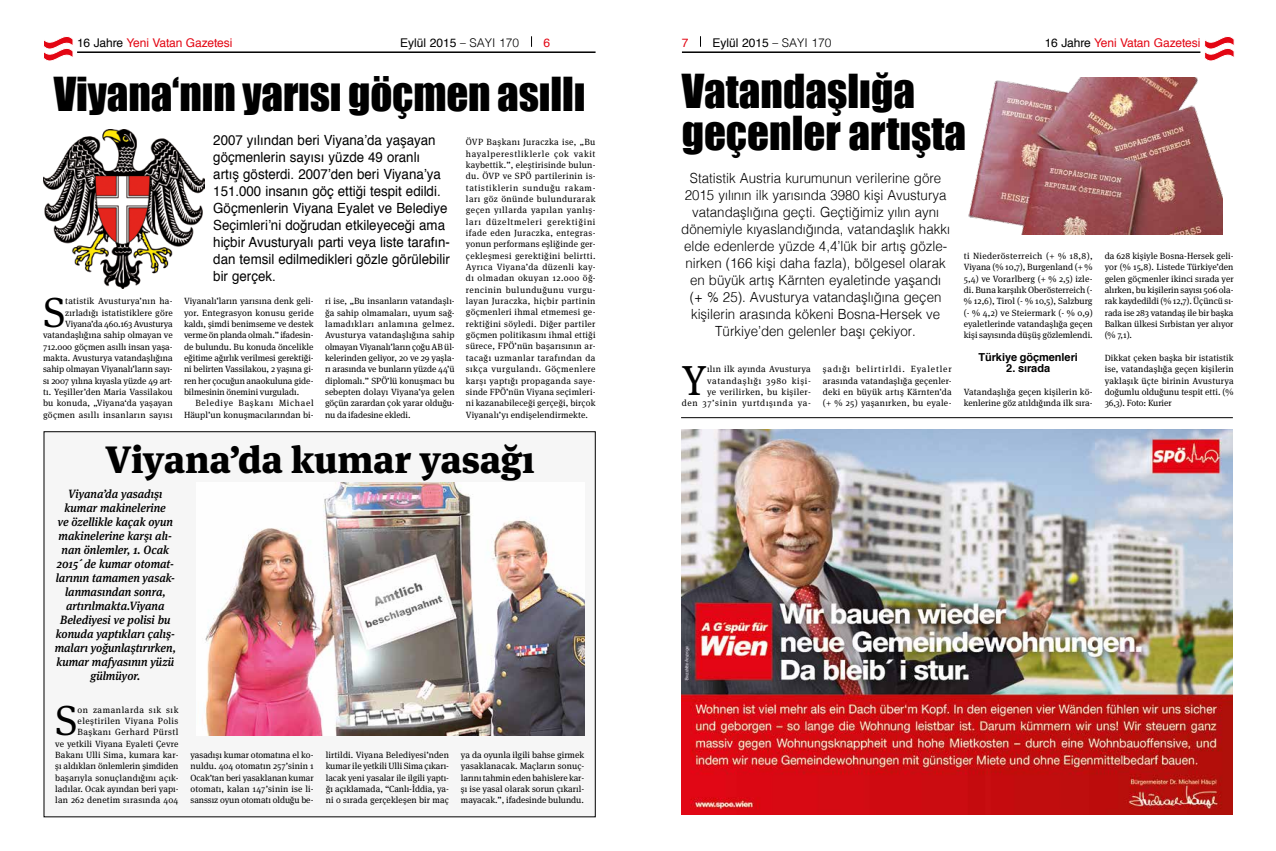
<style>
.page{position:relative;width:1276px;height:851px;background:#fff}
.page>*{position:absolute;margin:0;border:0;box-sizing:border-box;transform-origin:0 0}
.t1{font:43px/42px "Impact";color:#000}
.t2{font:41.9px "Meta Serif Pro";color:#000}
.t3{font:900 38px "Meta Serif Pro";color:#000}
.t4{font:300 14px/17px "Helvetica";color:#000;text-align:center;scale:.95 1}
.t5{font:14px/17px "Helvetica";color:#000;scale:.95 1}
.t6{font:italic 500 12px/14px "Meta Serif Pro";color:#000;text-align:center;scale:.95 1}
.t7{font:12px "Helvetica";letter-spacing:-.01em;color:#e30613}
.t8{font:12px "Helvetica";color:#000}
.t9{font:700 11px "Helvetica";letter-spacing:-.005em;color:#000}
.t10{font:9px/11.3px "Meta Serif Pro";letter-spacing:.005em;color:#000;text-align:justify}
.t11{font:9px/11.3px "Meta Serif Pro";letter-spacing:.04em;color:#000;text-align:right}
.s1{color:#000}
.s2{font-family:"Meta Serif Pro";font-style:italic}
.s3{font-weight:300}
</style>
<div class="page">
<hr style="left:77px;top:51px;width:518px;height:2px;background:#000">
<hr style="left:682px;top:51px;width:518px;height:2px;background:#000">
<svg style="left:43px;top:36px;width:30px;height:25px"></svg>
<svg style="left:1204px;top:36px;width:31px;height:25px"></svg>
<img style="left:681px;top:429px;width:552px;height:385px">
<hr style="left:681px;top:417px;width:552px;height:1px;background:#000">
<img style="left:968px;top:77px;width:254px;height:157px">
<div style="left:43px;top:431px;width:553px;height:386px;background:#f6f6f6"></div>
<img style="left:196px;top:482px;width:388px;height:253px">
<img style="left:44px;top:129px;width:160px;height:159px">
<h3 class="t7" style="left:77px;top:33px;width:157px"><span class="s1">16 Jahre</span> Yeni Vatan Gazetesi</h3>
<h3 class="t8" style="left:400px;top:33px;width:121px">Eylül 2015 <span class="s2">–</span> <span class="s3">SAYI 170</span></h3>
<h3 class="t7" style="left:543px;top:33px;width:8px">6</h3>
<h3 class="t7" style="left:682px;top:33px;width:8px">7</h3>
<h3 class="t8" style="left:712px;top:33px;width:121px">Eylül 2015 <span class="s2">–</span> <span class="s3">SAYI 170</span></h3>
<h3 class="t7" style="left:1044px;top:33px;width:157px"><span class="s1">16 Jahre</span> Yeni Vatan Gazetesi</h3>
<h1 class="t1" style="left:54px;top:72px;width:533px">Viyana‘nın yarısı göçmen asıllı</h1>
<p class="t5" style="left:213px;top:132px;width:251px">2007 yılından beri Viyana’da yaşayan göçmenlerin sayısı yüzde 49 oranlı<br>artış gösterdi. 2007’den beri Viyana’ya 151.000 insanın göç ettiği tespit edildi.<br>Göçmenlerin Viyana Eyalet ve Belediye Seçimleri’ni doğrudan etkileyeceği ama hiçbir Avusturyalı parti veya liste tarafın&shy;dan temsil edilmedikleri gözle görülebilir bir gerçek.</p>
<p class="t10" style="left:466px;top:136px;width:131px">ÖVP Başkanı Juraczka ise, „Bu hayalperestliklerle çok vakit kaybettik.”, eleştirisinde bulun&shy;du. ÖVP ve SPÖ partilerinin is&shy;tatistiklerin sunduğu rakam&shy;ları göz önünde bulundurarak geçen yıllarda yapılan yanlış&shy;ları düzeltmeleri gerektiğini ifade eden Juraczka, entegras&shy;yonun performans eşliğinde ger&shy;çekleşmesi gerektiğini belirtti.<br>Ayrıca Viyana’da düzenli kay&shy;dı olmadan okuyan 12.000 öğ&shy;rencinin bulunduğunu vurgu&shy;layan Juraczka, hiçbir partinin göçmenleri ihmal etmemesi ge&shy;rektiğini söyledi. Diğer partiler göçmen politikasını ihmal ettiği sürece, FPÖ’nün başarısının ar&shy;tacağı uzmanlar tarafından da sıkça vurgulandı. Göçmenlere karşı yaptığı propaganda saye&shy;sinde FPÖ’nün Viyana seçimleri&shy;ni kazanabileceği gerçeği, birçok Viyanalı’yı endişelendirmekte.</p>
<h2 class="t2" style="left:43px;top:282px;width:24px">S</h2>
<p class="t10" style="left:325px;top:295px;width:131px">ri ise, „Bu insanların vatandaşlı&shy;ğa sahip olmamaları, uyum sağ&shy;lamadıkları anlamına gelmez.<br>Avusturya vatandaşlığına sahip olmayan Viyanalı’ların çoğu AB ül&shy;kelerinden geliyor, 20 ve 29 yaşla&shy;rı arasında ve bunların yüzde 44’ü diplomalı.” SPÖ’lü konuşmacı bu sebepten dolayı Viyana’ya gelen göçün zarardan çok yarar olduğu&shy;nu da ifadesine ekledi.</p>
<p class="t10" style="left:43px;top:295px;width:131px;text-align:right">tatistik Avusturya’nın ha&shy;zırladığı istatistiklere göre<br>Viyana’da 460.163 Avusturya vatandaşlığına sahip olmayan ve<br>712.000 göçmen asıllı insan yaşa&shy;makta. Avusturya vatandaşlığına sahip olmayan Viyanalı’ların sayı&shy;sı 2007 yılına kıyasla yüzde 49 art&shy;tı. Yeşiller’den Maria Vassilakou bu konuda, „Viyana‘da yaşayan göçmen asıllı insanların sayısı</p>
<p class="t10" style="left:184px;top:295px;width:131px">Viyanalı’ların yarısına denk geli&shy;yor. Entegrasyon konusu geride kaldı, şimdi benimseme ve destek verme ön planda olmalı.” ifadesin&shy;de bulundu. Bu konuda öncelikle eğitime ağırlık verilmesi gerektiği&shy;ni belirten Vassilakou, 2 yaşına gi&shy;ren her çocuğun anaokuluna gide&shy;bilmesinin önemini vurguladı.</p>
<p class="t10" style="left:184px;top:397px;width:131px;text-align:right">Belediye Başkanı Michael<br>Häupl’un konuşmacılarından bi-</p>
<h3 class="t3" style="left:105px;top:427px;width:431px">Viyana’da kumar yasağı</h3>
<p class="t6" style="left:55px;top:485px;width:129px">Viyana’da yasadışı kumar makinelerine<br>ve özellikle kaçak oyun makinelerine karşı alı&shy;nan önlemler, 1. Ocak<br>2015´de kumar otomat&shy;larının tamamen yasak&shy;lanmasından sonra, artırılmakta.Viyana<br>Belediyesi ve polisi bu konuda yaptıkları çalış&shy;maları yoğunlaştırırken, kumar mafyasının yüzü gülmüyor.</p>
<h2 class="t2" style="left:55px;top:690px;width:24px">S</h2>
<p class="t10" style="left:55px;top:703px;width:125px;text-align:right">on zamanlarda sık sık eleştirilen Viyana Polis<br>Başkanı Gerhard Pürstl<br>ve yetkili Viyana Eyaleti Çevre<br>Bakanı Ulli Sima, kumara kar&shy;şı aldıkları önlemlerin şimdiden başarıyla sonuçlandığını açık&shy;ladılar. Ocak ayından beri yapı&shy;lan 262 denetim sırasında 404</p>
<p class="t10" style="left:190px;top:748px;width:125px">yasadışı kumar otomatına el ko&shy;nuldu. 404 otomatın 257’sinin 1<br>Ocak’tan beri yasaklanan kumar otomatı, kalan 147’sinin ise li&shy;sanssız oyun otomatı olduğu be-</p>
<p class="t10" style="left:326px;top:748px;width:125px">lirtildi. Viyana Belediyesi’nden kumar ile yetkili Ulli Sima çıkarı&shy;lacak yeni yasalar ile ilgili yaptı&shy;ğı açıklamada, “Canlı-İddia, ya&shy;ni o sırada gerçekleşen bir maç</p>
<p class="t10" style="left:461px;top:748px;width:125px">ya da oyunla ilgili bahse girmek yasaklanacak. Maçların sonuç&shy;larını tahmin eden bahislere kar&shy;şı ise yasal olarak sorun çıkarıl&shy;mayacak.”, ifadesinde bulundu.</p>
<h1 class="t1" style="left:681px;top:69px;width:286px">Vatandaşlığa geçenler artışta</h1>
<p class="t4" style="left:681px;top:169px;width:284px">Statistik Austria kurumunun verilerine göre 2015 yılının ilk yarısında 3980 kişi Avusturya vatandaşlığına geçti. Geçtiğimiz yılın aynı dönemiyle kıyaslandığında, vatandaşlık hakkı elde edenlerde yüzde 4,4’lük bir artış gözle&shy;nirken (166 kişi daha fazla), bölgesel olarak en büyük artış Kärnten eyaletinde yaşandı<br>(+ % 25). Avusturya vatandaşlığına geçen kişilerin arasında kökeni Bosna-Hersek ve Türkiye’den gelenler başı çekiyor.</p>
<p class="t11" style="left:682px;top:363px;width:130px">ılın ilk ayında Avusturya vatandaşlığı 3980 kişi-<br>ye verilirken, bu kişiler-<br>den 37’sinin yurtdışında ya-</p>
<p class="t10" style="left:823px;top:363px;width:130px">şadığı belirtirldi. Eyaletler arasında vatandaşlığa geçenler&shy;deki en büyük artış Kärnten’da (+ % 25) yaşanırken, bu eyale-</p>
<h2 class="t2" style="left:682px;top:350px;width:26px">Y</h2>
<p class="t10" style="left:963px;top:249px;width:130px">ti Niederösterreich (+ % 18,8), Viyana (% 10,7), Burgenland (+ % 5,4) ve Vorarlberg (+ % 2,5) izle&shy;di. Buna karşılık Oberösterreich (- % 12,6), Tirol (- % 10,5), Salzburg (- % 4,2) ve Steiermark (- % 0,9) eyaletlerinde vatandaşlığa geçen kişi sayısında düşüş gözlemlendi.</p>
<p class="t9" style="left:978px;top:348px;width:101px">Türkiye göçmenleri</p>
<p class="t9" style="left:1006px;top:359px;width:45px">2. sırada</p>
<p class="t10" style="left:963px;top:385px;width:130px">Vatandaşlığa geçen kişilerin kö&shy;kenlerine göz atıldığında ilk sıra-</p>
<p class="t10" style="left:1104px;top:249px;width:130px">da 628 kişiyle Bosna-Hersek geli&shy;yor (% 15,8). Listede Türkiye’den gelen göçmenler ikinci sırada yer alırken, bu kişilerin sayısı 506 ola&shy;rak kaydedildi (% 12,7). Üçüncü sı&shy;rada ise 283 vatandaş ile bir başka Balkan ülkesi Sırbistan yer alıyor (% 7,1).</p>
<p class="t10" style="left:1104px;top:351px;width:130px">Dikkat çeken başka bir istatistik ise, vatandaşlığa geçen kişilerin yaklaşık üçte birinin Avusturya doğumlu olduğunu tespit etti. (% 36,3). Foto: Kurier</p>
</div>
